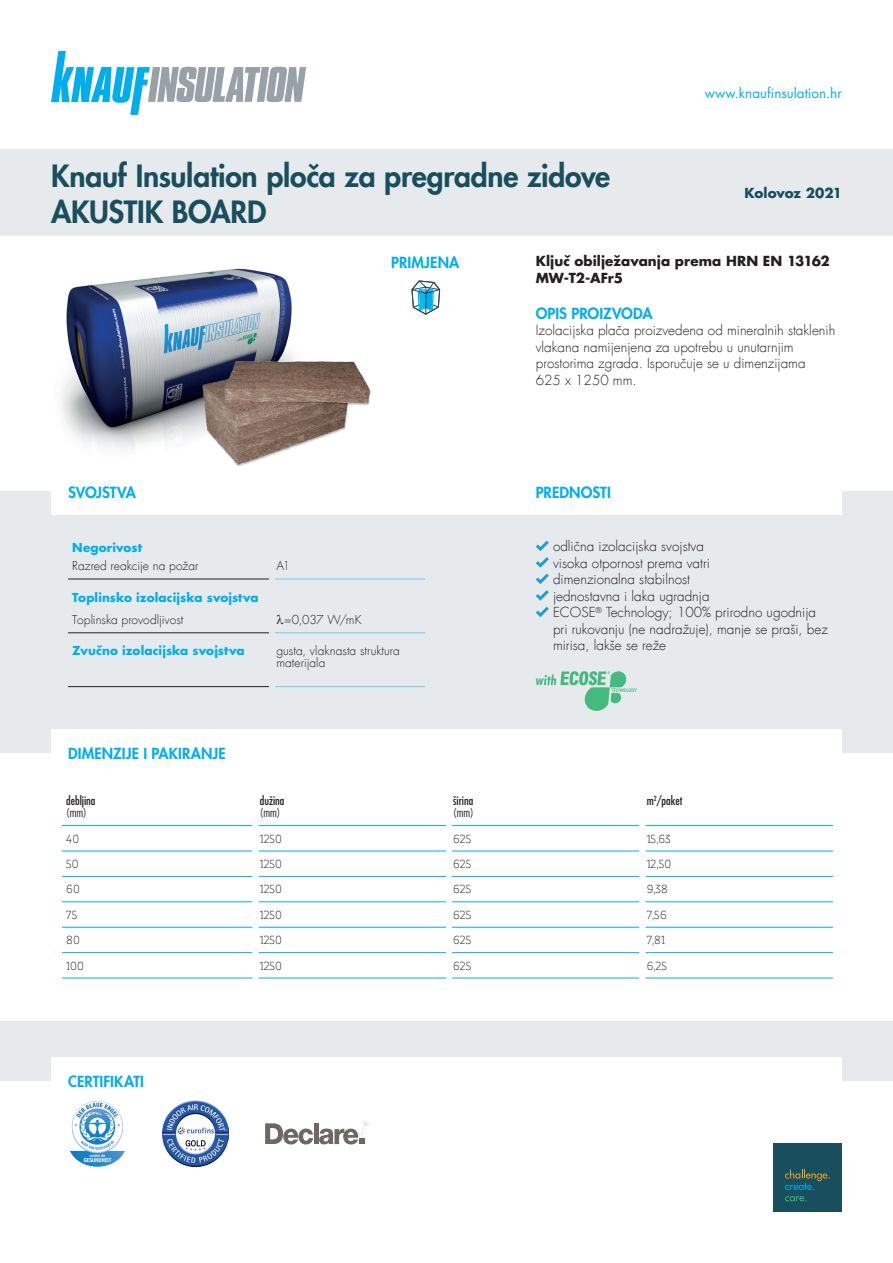
<style>
.page{position:relative;width:893px;height:1263px;background:#fff}
.page>*{position:absolute;margin:0;border:0;box-sizing:border-box;transform-origin:0 0}
.t1{font:30px/36px "Futura LT Heavy";letter-spacing:-.01em;color:#184e5d}
.t2{font:15px "Futura LT Heavy";letter-spacing:.005em;color:#00aeef}
.t3{font:300 13.5px/16.5px "Futura LT";color:#231f20}
.t4{font:700 13.5px "Futura X";letter-spacing:.005em;color:#231f20}
.t5{font:13.5px "Futura X";color:#00aeef}
.t6{font:700 13.5px "Futura X";color:#184e5d}
.Tablica_vrijednosti{font:300 12px/12px "Futura LT";color:#231f20}
.Tablica_vrijednosti-2{font:300 12px "Dobra Slab";color:#231f20}
.Tablica_kategorija{font:700 12px "Futura X";letter-spacing:.005em;color:#00aeef}
.Tablica_kategorija-2{font:500 condensed 12px/12px "Futura X";color:#231f20}
.t7{font:300 3.45px "Gotham";color:#54534a;scale:.94 1}
.s1{font-weight:300}
</style>
<div class="page">
<svg style="left:51px;top:51px;width:255px;height:64px"></svg>
<img style="left:60px;top:268px;width:234px;height:181px">
<div style="left:0;top:491px;width:893px;height:262px;background:#e7eaec"></div>
<div style="left:0;top:1021px;width:893px;height:59px;background:#e7eaec"></div>
<div style="left:51px;top:468px;width:472px;height:46px;background:#fff"></div>
<div style="left:51px;top:1057px;width:791px;height:47px;background:#fff"></div>
<div style="left:51px;top:729px;width:791px;height:47px;background:#fff"></div>
<div style="left:519px;top:468px;width:323px;height:46px;background:#fff"></div>
<hr style="left:68px;top:579px;width:201px;height:1px;background:#231f20">
<hr style="left:68px;top:632px;width:201px;height:1px;background:#231f20">
<hr style="left:68px;top:686px;width:201px;height:1px;background:#231f20">
<hr style="left:275px;top:579px;width:150px;height:1px;background:#6bcff6">
<hr style="left:275px;top:632px;width:150px;height:1px;background:#6bcff6">
<hr style="left:275px;top:686px;width:150px;height:1px;background:#6bcff6">
<svg style="left:536px;top:541px;width:13px;height:10px"></svg>
<svg style="left:536px;top:557px;width:13px;height:11px"></svg>
<svg style="left:536px;top:574px;width:13px;height:10px"></svg>
<svg style="left:536px;top:590px;width:13px;height:11px"></svg>
<svg style="left:536px;top:607px;width:13px;height:10px"></svg>
<img style="left:70px;top:1101px;width:55px;height:66px">
<div style="left:774px;top:1144px;width:68px;height:68px;background:#184e5d"></div>
<svg style="left:785px;top:1169px;width:45px;height:21px"></svg>
<svg style="left:785px;top:1196px;width:21px;height:5px"></svg>
<svg style="left:536px;top:671px;width:101px;height:40px"></svg>
<div style="left:0;top:149px;width:893px;height:87px;background:#e7eaec"></div>
<img style="left:197px;top:357px;width:174px;height:110px">
<svg style="left:62px;top:826px;width:771px;height:152px"></svg>
<hr style="left:62px;top:851px;width:190px;height:1px;background:#00aeef">
<hr style="left:258px;top:851px;width:188px;height:1px;background:#00aeef">
<hr style="left:452px;top:851px;width:187px;height:1px;background:#00aeef">
<hr style="left:645px;top:851px;width:188px;height:1px;background:#00aeef">
<hr style="left:62px;top:876px;width:190px;height:1px;background:#00aeef">
<hr style="left:258px;top:876px;width:188px;height:1px;background:#00aeef">
<hr style="left:452px;top:876px;width:187px;height:1px;background:#00aeef">
<hr style="left:645px;top:876px;width:188px;height:1px;background:#00aeef">
<hr style="left:62px;top:901px;width:190px;height:1px;background:#00aeef">
<hr style="left:258px;top:901px;width:188px;height:1px;background:#00aeef">
<hr style="left:452px;top:901px;width:187px;height:1px;background:#00aeef">
<hr style="left:645px;top:901px;width:188px;height:1px;background:#00aeef">
<hr style="left:62px;top:927px;width:190px;height:1px;background:#00aeef">
<hr style="left:258px;top:927px;width:188px;height:1px;background:#00aeef">
<hr style="left:452px;top:927px;width:187px;height:1px;background:#00aeef">
<hr style="left:645px;top:927px;width:188px;height:1px;background:#00aeef">
<hr style="left:62px;top:952px;width:190px;height:1px;background:#00aeef">
<hr style="left:258px;top:952px;width:188px;height:1px;background:#00aeef">
<hr style="left:452px;top:952px;width:187px;height:1px;background:#00aeef">
<hr style="left:645px;top:952px;width:188px;height:1px;background:#00aeef">
<hr style="left:62px;top:978px;width:190px;height:1px;background:#00aeef">
<hr style="left:258px;top:978px;width:188px;height:1px;background:#00aeef">
<hr style="left:452px;top:978px;width:187px;height:1px;background:#00aeef">
<hr style="left:645px;top:978px;width:188px;height:1px;background:#00aeef">
<hr style="left:62px;top:825px;width:190px;height:1px;background:#00aeef">
<hr style="left:258px;top:825px;width:188px;height:1px;background:#00aeef">
<hr style="left:452px;top:825px;width:187px;height:1px;background:#00aeef">
<hr style="left:645px;top:825px;width:188px;height:1px;background:#00aeef">
<div style="left:252px;top:825px;width:6px;height:26px;background:#fff"></div>
<div style="left:446px;top:825px;width:6px;height:26px;background:#fff"></div>
<div style="left:639px;top:825px;width:6px;height:26px;background:#fff"></div>
<div style="left:252px;top:851px;width:6px;height:25px;background:#fff"></div>
<div style="left:446px;top:851px;width:6px;height:25px;background:#fff"></div>
<div style="left:639px;top:851px;width:6px;height:25px;background:#fff"></div>
<div style="left:252px;top:876px;width:6px;height:26px;background:#fff"></div>
<div style="left:446px;top:876px;width:6px;height:26px;background:#fff"></div>
<div style="left:639px;top:876px;width:6px;height:26px;background:#fff"></div>
<div style="left:252px;top:902px;width:6px;height:25px;background:#fff"></div>
<div style="left:446px;top:902px;width:6px;height:25px;background:#fff"></div>
<div style="left:639px;top:902px;width:6px;height:25px;background:#fff"></div>
<div style="left:252px;top:927px;width:6px;height:26px;background:#fff"></div>
<div style="left:446px;top:927px;width:6px;height:26px;background:#fff"></div>
<div style="left:639px;top:927px;width:6px;height:26px;background:#fff"></div>
<div style="left:252px;top:953px;width:6px;height:25px;background:#fff"></div>
<div style="left:446px;top:953px;width:6px;height:25px;background:#fff"></div>
<div style="left:639px;top:953px;width:6px;height:25px;background:#fff"></div>
<svg style="left:411px;top:280px;width:29px;height:35px"></svg>
<img style="left:163px;top:1100px;width:66px;height:66px">
<hr style="left:314px;top:1123px;width:4px;height:21px;background:#6e6763">
<svg style="left:265px;top:1123px;width:48px;height:21px"></svg>
<svg style="left:319px;top:1120px;width:51px;height:24px"></svg>
<p class="t1" style="left:51px;top:157px;width:561px">Knauf Insulation ploča za pregradne zidove<br>AKUSTIK BOARD</p>
<p class="t5" style="left:705px;top:84px;width:139px">www.knaufinsulation.hr</p>
<p class="t6" style="left:744px;top:184px;width:99px">Kolovoz 2021</p>
<p class="t2" style="left:68px;top:482px;width:69px">SVOJSTVA</p>
<p class="t2" style="left:391px;top:252px;width:70px">PRIMJENA</p>
<p class="t4" style="left:536px;top:252px;width:295px">Ključ obilježavanja prema HRN EN 13162</p>
<p class="t4" style="left:536px;top:269px;width:89px">MW-T2-AFr5</p>
<p class="t2" style="left:536px;top:303px;width:118px">OPIS PROIZVODA</p>
<p class="t3" style="left:536px;top:322px;width:301px">Izolacijska plača proizvedena od mineralnih staklenih vlakana namijenjena za upotrebu u unutarnjim prostorima zgrada. Isporučuje se u dimenzijama<br>625 x 1250 mm.</p>
<p class="t2" style="left:536px;top:482px;width:77px">PREDNOSTI</p>
<p class="Tablica_kategorija" style="left:72px;top:540px;width:71px">Negorivost</p>
<p class="Tablica_vrijednosti" style="left:72px;top:560px;width:128px">Razred reakcije na požar</p>
<p class="Tablica_vrijednosti" style="left:276px;top:560px;width:15px">A1</p>
<p class="Tablica_kategorija" style="left:72px;top:589px;width:188px">Toplinsko izolacijska svojstva</p>
<p class="Tablica_vrijednosti" style="left:72px;top:614px;width:113px">Toplinska provodljivost</p>
<p class="Tablica_vrijednosti" style="left:284px;top:614px;width:79px">=0,037 W/mK</p>
<p class="Tablica_kategorija" style="left:72px;top:643px;width:174px">Zvučno izolacijska svojstva</p>
<p class="Tablica_vrijednosti" style="left:276px;top:645px;width:125px">gusta, vlaknasta struktura materijala</p>
<p class="t2" style="left:68px;top:743px;width:159px">DIMENZIJE I PAKIRANJE</p>
<p class="t3" style="left:553px;top:538px;width:152px">odlična izolacijska svojstva</p>
<p class="t3" style="left:553px;top:555px;width:158px">visoka otpornost prema vatri</p>
<p class="t3" style="left:553px;top:571px;width:138px">dimenzionalna stabilnost</p>
<p class="t3" style="left:553px;top:588px;width:158px">jednostavna i laka ugradnja</p>
<p class="t3" style="left:553px;top:604px;width:276px">ECOSE<sup>®</sup> Technology; 100% prirodno ugodnija pri rukovanju (ne nadražuje), manje se praši, bez mirisa, lakše se reže</p>
<p class="Tablica_kategorija-2" style="left:66px;top:794px;width:31px">debljina <span class="s1">(mm)</span></p>
<p class="Tablica_kategorija-2" style="left:260px;top:794px;width:26px">dužina <span class="s1">(mm)</span></p>
<p class="Tablica_kategorija-2" style="left:453px;top:794px;width:22px">širina <span class="s1">(mm)</span></p>
<p class="Tablica_kategorija-2" style="left:647px;top:794px;width:37px">m<sup>2</sup>/paket</p>
<p class="Tablica_vrijednosti-2" style="left:66px;top:831px;width:14px">40</p>
<p class="Tablica_vrijednosti-2" style="left:260px;top:831px;width:24px">1250</p>
<p class="Tablica_vrijednosti-2" style="left:453px;top:831px;width:20px">625</p>
<p class="Tablica_vrijednosti-2" style="left:647px;top:831px;width:26px">15,63</p>
<p class="Tablica_vrijednosti-2" style="left:66px;top:857px;width:14px">50</p>
<p class="Tablica_vrijednosti-2" style="left:260px;top:857px;width:24px">1250</p>
<p class="Tablica_vrijednosti-2" style="left:453px;top:857px;width:20px">625</p>
<p class="Tablica_vrijednosti-2" style="left:647px;top:857px;width:26px">12,50</p>
<p class="Tablica_vrijednosti-2" style="left:66px;top:882px;width:15px">60</p>
<p class="Tablica_vrijednosti-2" style="left:260px;top:882px;width:24px">1250</p>
<p class="Tablica_vrijednosti-2" style="left:453px;top:882px;width:20px">625</p>
<p class="Tablica_vrijednosti-2" style="left:647px;top:882px;width:23px">9,38</p>
<p class="Tablica_vrijednosti-2" style="left:66px;top:908px;width:13px">75</p>
<p class="Tablica_vrijednosti-2" style="left:260px;top:908px;width:24px">1250</p>
<p class="Tablica_vrijednosti-2" style="left:453px;top:908px;width:20px">625</p>
<p class="Tablica_vrijednosti-2" style="left:647px;top:908px;width:21px">7,56</p>
<p class="Tablica_vrijednosti-2" style="left:66px;top:933px;width:15px">80</p>
<p class="Tablica_vrijednosti-2" style="left:260px;top:933px;width:24px">1250</p>
<p class="Tablica_vrijednosti-2" style="left:453px;top:933px;width:20px">625</p>
<p class="Tablica_vrijednosti-2" style="left:647px;top:933px;width:20px">7,81</p>
<p class="Tablica_vrijednosti-2" style="left:66px;top:958px;width:19px">100</p>
<p class="Tablica_vrijednosti-2" style="left:260px;top:958px;width:24px">1250</p>
<p class="Tablica_vrijednosti-2" style="left:453px;top:958px;width:20px">625</p>
<p class="Tablica_vrijednosti-2" style="left:647px;top:958px;width:22px">6,25</p>
<p class="t2" style="left:68px;top:1071px;width:78px">CERTIFIKATI</p>
<p class="t7" style="left:364px;top:1142px;width:3px">®</p>
</div>
